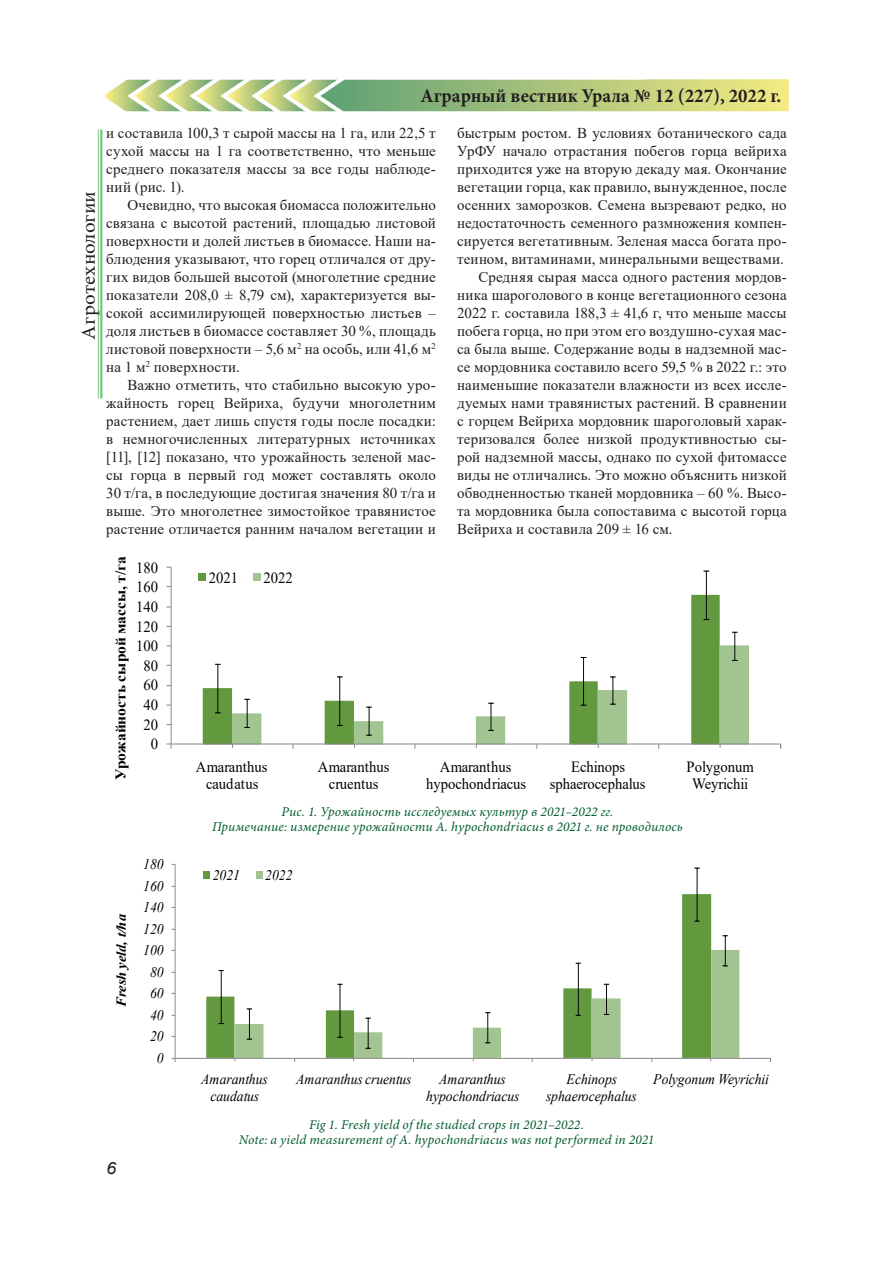
<style>
.page{position:relative;width:893px;height:1263px;background:#fff}
.page>*{position:absolute;margin:0;border:0;box-sizing:border-box;transform-origin:0 0}
.t1{font:700 19.5px "Minion Pro";color:#231f20;scale:.96 1}
.t2{font:19.5px "Minion Pro";letter-spacing:.005em;color:#231f20;scale:1.08 1}
.t3{font:italic 16.8px "Arial";color:#231f20;scale:1.08 1}
.t4{font:15.6px/17.5px "Times New Roman";color:#000;text-align:center;scale:.94 1}
.t5{font:15px/18px "Times New Roman";letter-spacing:.01em;color:#231f20;text-align:justify}
.t6{font:italic 14.7px/16.5px "Times New Roman";color:#000;text-align:center;scale:.93 1}
.t7{font:700 14.7px "Times New Roman";color:#000;scale:1.06 1}
.t8{font:italic 700 13.65px "Times New Roman";letter-spacing:-.005em;color:#000;scale:1.07 1}
.t9{font:italic 13.5px/15px "Minion Pro";letter-spacing:.01em;color:#025b30;text-align:center}
</style>
<div class="page">
<hr style="left:100px;top:129px;width:2px;height:269px;background:#40ae49">
<hr style="left:98px;top:129px;width:1px;height:269px;background:#40ae49">
<img style="left:105px;top:79px;width:684px;height:32px">
<svg style="left:203px;top:595px;width:517px;height:148px"></svg>
<svg style="left:232px;top:645px;width:517px;height:98px"></svg>
<hr style="left:217px;top:664px;width:1px;height:49px;background:#000">
<hr style="left:339px;top:677px;width:1px;height:48px;background:#000">
<hr style="left:583px;top:657px;width:1px;height:48px;background:#000">
<hr style="left:706px;top:571px;width:1px;height:49px;background:#000">
<svg style="left:244px;top:699px;width:6px;height:29px"></svg>
<svg style="left:366px;top:707px;width:6px;height:29px"></svg>
<svg style="left:488px;top:703px;width:6px;height:28px"></svg>
<svg style="left:610px;top:676px;width:6px;height:29px"></svg>
<svg style="left:732px;top:632px;width:5px;height:29px"></svg>
<hr style="left:171px;top:567px;width:1px;height:177px;background:#898989">
<hr style="left:171px;top:743px;width:610px;height:1px;background:#898989">
<svg style="left:167px;top:743px;width:5px;height:6px"></svg>
<div style="left:198px;top:573px;width:7px;height:8px;background:#62993e"></div>
<div style="left:253px;top:573px;width:7px;height:8px;background:#a1c490"></div>
<svg style="left:206px;top:894px;width:505px;height:164px"></svg>
<svg style="left:234px;top:950px;width:505px;height:108px"></svg>
<hr style="left:221px;top:970px;width:1px;height:53px;background:#000">
<hr style="left:340px;top:984px;width:1px;height:53px;background:#000">
<hr style="left:578px;top:963px;width:1px;height:52px;background:#000">
<hr style="left:697px;top:868px;width:1px;height:53px;background:#000">
<hr style="left:249px;top:1009px;width:1px;height:30px;background:#000">
<hr style="left:368px;top:1018px;width:1px;height:30px;background:#000">
<hr style="left:487px;top:1012px;width:1px;height:31px;background:#000">
<hr style="left:606px;top:984px;width:1px;height:30px;background:#000">
<hr style="left:725px;top:936px;width:1px;height:30px;background:#000">
<hr style="left:175px;top:864px;width:1px;height:194px;background:#898989">
<hr style="left:175px;top:1058px;width:595px;height:1px;background:#898989">
<div style="left:203px;top:871px;width:7px;height:7px;background:#62993e"></div>
<div style="left:256px;top:871px;width:7px;height:7px;background:#a1c490"></div>
<h1 class="t1" style="left:420px;top:82px;width:377px">Аграрный вестник Урала № 12 (227), 2022 г.</h1>
<p class="t5" style="left:106px;top:123px;width:331px">и составила 100,3 т сырой массы на 1 га, или 22,5 т сухой массы на 1 га соответственно, что меньше среднего показателя массы за все годы наблюде&shy;ний (рис. 1).</p>
<p class="t5" style="left:106px;top:195px;width:331px;text-indent:21px">Очевидно, что высокая биомасса положительно связана с высотой растений, площадью листовой поверхности и долей листьев в биомассе. Наши на&shy;блюдения указывают, что горец отличался от дру&shy;гих видов большей высотой (многолетние средние показатели 208,0 ± 8,79 см), характеризуется вы&shy;сокой ассимилирующей поверхностью листьев – доля листьев в биомассе составляет 30 %, площадь листовой поверхности – 5,6 м<sup>2</sup> на особь, или 41,6 м<sup>2 </sup>на 1 м<sup>2</sup> поверхности.</p>
<p class="t5" style="left:106px;top:375px;width:331px;text-indent:21px">Важно отметить, что стабильно высокую уро&shy;жайность горец Вейриха, будучи многолетним растением, дает лишь спустя годы после посадки: в немногочисленных литературных источниках [11], [12] показано, что урожайность зеленой мас&shy;сы горца в первый год может составлять около 30 т/га, в последующие достигая значения 80 т/га и выше. Это многолетнее зимостойкое травянистое растение отличается ранним началом вегетации и</p>
<p class="t5" style="left:457px;top:123px;width:331px">быстрым ростом. В условиях ботанического сада</p>
<p class="t5" style="left:457px;top:141px;width:331px">УрФУ начало отрастания побегов горца вейриха</p>
<p class="t5" style="left:457px;top:159px;width:331px">приходится уже на вторую декаду мая. Окончание</p>
<p class="t5" style="left:457px;top:177px;width:331px">вегетации горца, как правило, вынужденное, после</p>
<p class="t5" style="left:457px;top:195px;width:331px">осенних заморозков. Семена вызревают редко, но</p>
<p class="t5" style="left:457px;top:213px;width:331px">недостаточность семенного размножения компен-</p>
<p class="t5" style="left:457px;top:231px;width:331px">сируется вегетативным. Зеленая масса богата про-</p>
<p class="t5" style="left:457px;top:249px;width:328px">теином, витаминами, минеральными веществами.</p>
<p class="t5" style="left:478px;top:267px;width:310px">Средняя сырая масса одного растения мордов-</p>
<p class="t5" style="left:457px;top:285px;width:331px">ника шароголового в конце вегетационного сезона</p>
<p class="t5" style="left:457px;top:303px;width:331px">2022 г. составила 188,3 ± 41,6 г, что меньше массы</p>
<p class="t5" style="left:457px;top:321px;width:331px">побега горца, но при этом его воздушно-сухая мас-</p>
<p class="t5" style="left:457px;top:339px;width:331px">са была выше. Содержание воды в надземной мас-</p>
<p class="t5" style="left:457px;top:357px;width:331px">се мордовника составило всего 59,5 % в 2022 г.: это</p>
<p class="t5" style="left:457px;top:375px;width:331px">наименьшие показатели влажности из всех иссле-</p>
<p class="t5" style="left:457px;top:393px;width:331px">дуемых нами травянистых растений. В сравнении</p>
<p class="t5" style="left:457px;top:411px;width:331px">с горцем Вейриха мордовник шароголовый харак-</p>
<p class="t5" style="left:457px;top:429px;width:331px">теризовался более низкой продуктивностью сы-</p>
<p class="t5" style="left:457px;top:447px;width:331px">рой надземной массы, однако по сухой фитомассе</p>
<p class="t5" style="left:457px;top:465px;width:331px">виды не отличались. Это можно объяснить низкой</p>
<p class="t5" style="left:457px;top:483px;width:331px">обводненностью тканей мордовника – 60 %. Высо-</p>
<p class="t5" style="left:457px;top:501px;width:331px">та мордовника была сопоставима с высотой горца</p>
<p class="t5" style="left:457px;top:519px;width:217px">Вейриха и составила 209 ± 16 см.</p>
<h1 class="t2" style="left:76px;top:340px;width:139px;rotate:-90deg">Агротехнологии</h1>
<p class="t7" style="left:110px;top:780px;width:212px;rotate:-90deg">Урожайность сырой массы, т/га</p>
<p class="t4" style="left:136px;top:558px;width:25px">180</p>
<p class="t4" style="left:136px;top:578px;width:25px">160</p>
<p class="t4" style="left:136px;top:597px;width:25px">140</p>
<p class="t4" style="left:136px;top:617px;width:25px">120</p>
<p class="t4" style="left:136px;top:637px;width:25px">100</p>
<p class="t4" style="left:144px;top:656px;width:17px">80</p>
<p class="t4" style="left:144px;top:676px;width:17px">60</p>
<p class="t4" style="left:144px;top:696px;width:17px">40</p>
<p class="t4" style="left:144px;top:715px;width:17px">20</p>
<p class="t4" style="left:151px;top:735px;width:9px">0</p>
<p class="t8" style="left:112px;top:1007px;width:89px;rotate:-90deg">Fresh yeld, t/ha</p>
<p class="t6" style="left:143px;top:856px;width:24px">180</p>
<p class="t6" style="left:143px;top:877px;width:24px">160</p>
<p class="t6" style="left:143px;top:899px;width:24px">140</p>
<p class="t6" style="left:143px;top:920px;width:24px">120</p>
<p class="t6" style="left:143px;top:942px;width:24px">100</p>
<p class="t6" style="left:150px;top:963px;width:16px">80</p>
<p class="t6" style="left:150px;top:985px;width:16px">60</p>
<p class="t6" style="left:150px;top:1006px;width:16px">40</p>
<p class="t6" style="left:150px;top:1028px;width:16px">20</p>
<p class="t6" style="left:157px;top:1049px;width:9px">0</p>
<p class="t3" style="left:106px;top:1157px;width:11px">6</p>
<p class="t4" style="left:209px;top:568px;width:33px">2021</p>
<p class="t4" style="left:263px;top:568px;width:33px">2022</p>
<p class="t4" style="left:196px;top:757px;width:78px">Amaranthus caudatus</p>
<p class="t4" style="left:318px;top:757px;width:78px">Amaranthus cruentus</p>
<p class="t4" style="left:426px;top:757px;width:108px">Amaranthus hypochondriacus</p>
<p class="t4" style="left:550px;top:757px;width:103px">Echinops sphaerocephalus</p>
<p class="t4" style="left:687px;top:757px;width:73px">Polygonum<br>Weyrichii</p>
<p class="t9" style="left:212px;top:804px;width:472px">Рис. 1. Урожайность исследуемых культур в 2021–2022 гг.<br>Примечание: измерение урожайности A. hypochondriacus в 2021 г. не проводилось</p>
<p class="t6" style="left:213px;top:867px;width:31px">2021</p>
<p class="t6" style="left:265px;top:867px;width:31px">2022</p>
<p class="t6" style="left:201px;top:1071px;width:73px">Amaranthus caudatus</p>
<p class="t6" style="left:296px;top:1071px;width:126px">Amaranthus cruentus</p>
<p class="t6" style="left:426px;top:1071px;width:102px">Amaranthus hypochondriacus</p>
<p class="t6" style="left:546px;top:1071px;width:99px">Echinops sphaerocephalus</p>
<p class="t6" style="left:653px;top:1071px;width:126px">Polygonum Weyrichii</p>
<p class="t9" style="left:239px;top:1117px;width:417px">Fig 1. Fresh yield of the studied crops in 2021–2022.<br>Note: a yield measurement of A. hypochondriacus was not performed in 2021</p>
</div>
